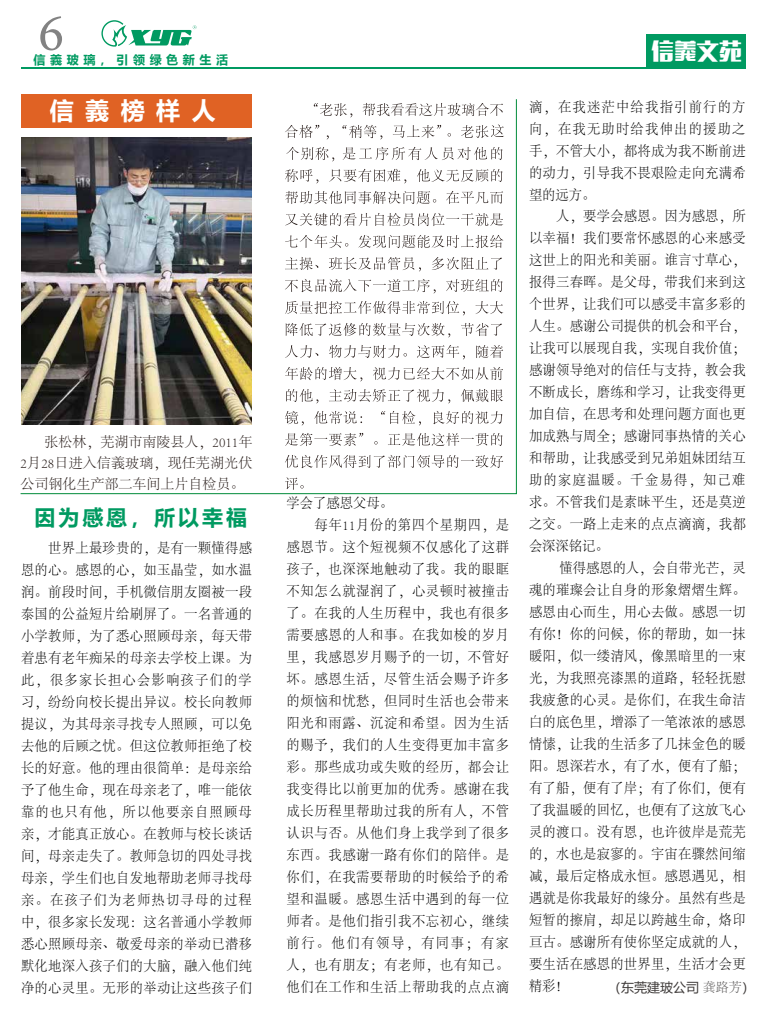
<style>
.page{position:relative;width:768px;height:1024px;background:#fff}
.page>*{position:absolute;margin:0;border:0;box-sizing:border-box;transform-origin:0 0}
.t1{font:700 24px "Microsoft Ya Hei";letter-spacing:.48em;color:#fff}
.t2{font:22.6px "MF Li Hei Noncommercial";color:#fff}
.t3{font:700 21px "Microsoft Ya Hei";letter-spacing:.14em;color:#009a61}
.t4{font:300 14px/22px "Adobe Song Std";letter-spacing:.05em;color:#000;text-align:justify;scale:.95 1}
.t5{font:300 14px/22px "Adobe Song Std";letter-spacing:.02em;color:#000;scale:.95 1}
.t6{font:300 14px/21px "Adobe Song Std";color:#231815;text-align:justify}
.t7{font:13px "Microsoft Ya Hei";color:#3e3a39}
.t8{font:700 12px "Microsoft Ya Hei";letter-spacing:.38em;color:#009a61}
.s1{font-family:"CT Zong Yi SF"}
.s2{font-family:"Adobe Song Std";font-weight:300;color:#595757}
</style>
<div class="page">
<div style="left:21px;top:94px;width:231px;height:33px;background:#e06224"></div>
<div style="left:646px;top:34px;width:100px;height:33px;background:#009a61"></div>
<hr style="left:21px;top:67px;width:725px;height:2px;background:#009a61">
<svg style="left:101px;top:20px;width:95px;height:27px"></svg>
<img style="left:20px;top:99px;width:497px;height:395px">
<p class="t8" style="left:34px;top:51px;width:196px">信義玻璃，引领绿色新生活</p>
<h1 class="t1" style="left:50px;top:93px;width:168px">信義榜样人</h1>
<p class="t6" style="left:21px;top:432px;width:233px;text-indent:24px">张松林，芜湖市南陵县人，2011年2月28日进入信義玻璃，现任芜湖光伏公司钢化生产部二车间上片自检员。</p>
<h3 class="t3" style="left:35px;top:502px;width:214px">因为感恩，所以幸福</h3>
<p class="t4" style="left:21px;top:538px;width:245px">　　世界上最珍贵的，是有一颗懂得感恩的心。感恩的心，如玉晶莹，如水温润。前段时间，手机微信朋友圈被一段泰国的公益短片给刷屏了。一名普通的小学教师，为了悉心照顾母亲，每天带着患有老年痴呆的母亲去学校上课。为此，很多家长担心会影响孩子们的学习，纷纷向校长提出异议。校长向教师提议，为其母亲寻找专人照顾，可以免去他的后顾之忧。但这位教师拒绝了校长的好意。他的理由很简单：是母亲给予了他生命，现在母亲老了，唯一能依靠的也只有他，所以他要亲自照顾母亲，才能真正放心。在教师与校长谈话间，母亲走失了。教师急切的四处寻找母亲，学生们也自发地帮助老师寻找母亲。在孩子们为老师热切寻母的过程中，很多家长发现：这名普通小学教师悉心照顾母亲、敬爱母亲的举动已潜移默化地深入孩子们的大脑，融入他们纯净的心灵里。无形的举动让这些孩子们</p>
<p class="t4" style="left:287px;top:492px;width:236px;text-align:left">学会了感恩父母。<br>　　每年11月份的第四个星期四，是感恩节。这个短视频不仅感化了这群孩子，也深深地触动了我。我的眼眶不知怎么就湿润了，心灵顿时被撞击了。在我的人生历程中，我也有很多需要感恩的人和事。在我如梭的岁月里，我感恩岁月赐予的一切，不管好坏。感恩生活，尽管生活会赐予许多的烦恼和忧愁，但同时生活也会带来阳光和雨露、沉淀和希望。因为生活的赐予，我们的人生变得更加丰富多彩。那些成功或失败的经历，都会让我变得比以前更加的优秀。感谢在我成长历程里帮助过我的所有人，不管认识与否。从他们身上我学到了很多东西。我感谢一路有你们的陪伴。是你们，在我需要帮助的时候给予的希望和温暖。感恩生活中遇到的每一位师者。是他们指引我不忘初心，继续前行。他们有领导，有同事；有家人，也有朋友；有老师，也有知己。他们在工作和生活上帮助我的点点滴</p>
<h2 class="t2" style="left:651px;top:38px;width:92px">信<span class="s1">义</span>文苑</h2>
<p class="t5" style="left:529px;top:96px;width:230px">滴，在我迷茫中给我指引前行的方向，在我无助时给我伸出的援助之手，不管大小，都将成为我不断前进的动力，引导我不畏艰险走向充满希望的远方。<br>　　人，要学会感恩。因为感恩，所以幸福！我们要常怀感恩的心来感受这世上的阳光和美丽。谁言寸草心，报得三春晖。是父母，带我们来到这个世界，让我们可以感受丰富多彩的人生。感谢公司提供的机会和平台，让我可以展现自我，实现自我价值；感谢领导绝对的信任与支持，教会我不断成长，磨练和学习，让我变得更加自信，在思考和处理问题方面也更加成熟与周全；感谢同事热情的关心和帮助，让我感受到兄弟姐妹团结互助的家庭温暖。千金易得，知己难求。不管我们是素昧平生，还是莫逆之交。一路上走来的点点滴滴，我都会深深铭记。</p>
<p class="t4" style="left:529px;top:558px;width:230px;text-indent:17px">　懂得感恩的人，会自带光芒，灵魂的璀璨会让自身的形象熠熠生辉。感恩由心而生，用心去做。感恩一切有你！你的问候，你的帮助，如一抹暖阳，似一缕清风，像黑暗里的一束光，为我照亮漆黑的道路，轻轻抚慰我疲惫的心灵。是你们，在我生命洁白的底色里，增添了一笔浓浓的感恩情愫，让我的生活多了几抹金色的暖阳。恩深若水，有了水，便有了船；有了船，便有了岸；有了你们，便有了我温暖的回忆，也便有了这放飞心灵的渡口。没有恩，也许彼岸是荒芜的，水也是寂寥的。宇宙在骤然间缩减，最后定格成永恒。感恩遇见，相遇就是你我最好的缘分。虽然有些是短暂的擦肩，却足以跨越生命，烙印亘古。感谢所有使你坚定成就的人，要生活在感恩的世界里，生活才会更精彩！</p>
<p class="t7" style="left:608px;top:978px;width:148px">（东莞建玻公司 <span class="s2">龚路芳</span>）</p>
</div>
